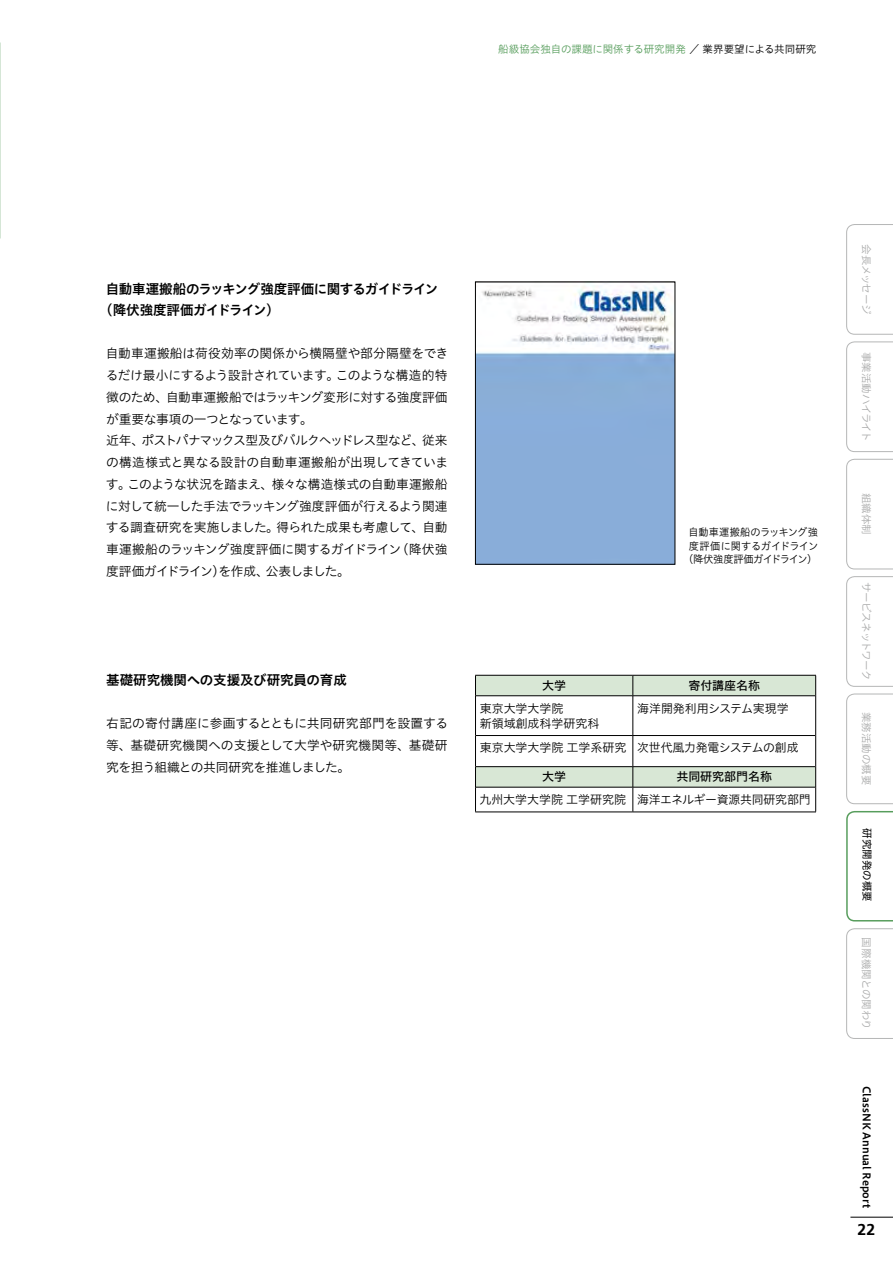
<style>
.page{position:relative;width:893px;height:1263px;background:#fff}
.page>*{position:absolute;margin:0;border:0;box-sizing:border-box;transform-origin:0 0}
.t1{font:700 15.75px "Frutiger LT Std";color:#000}
.t2{font:13.5px/21.8px "Hiragino UD Sans Std W6";letter-spacing:-.04em;color:#000}
.t3{font:13.5px "Hiragino UD Sans Std W6";letter-spacing:-.015em;color:#000}
.t4{font:12.75px/21.8px "Hiragino UD Sans Std W3";letter-spacing:-.03em;color:#000}
.t5{font:12px/15px "Hiragino UD Sans Std W3";letter-spacing:-.005em;color:#000}
.t6{font:12px "Hiragino UD Sans Std W5";letter-spacing:-.005em;color:#000}
.t7{font:10.5px/13.5px "Hiragino UD Sans Std W3";letter-spacing:-.015em;color:#000;text-align:center}
.t8{font:10.5px "Hiragino UD Sans Std W3";letter-spacing:.005em;color:#579d5c}
.t9{font:10.5px "Hiragino UD Sans Std W3";letter-spacing:-.025em;color:#aaabab}
.t10{font:10.5px "Hiragino UD Sans Std W6";letter-spacing:.005em;color:#000}
.t11{font:10.5px "Hiragino UD Sans Std W3";letter-spacing:-.05em;color:#aaabab}
.t12{font:10.5px "Hiragino UD Sans Std W3";letter-spacing:.005em;color:#aaabab}
.t13{font:10.5px "Hiragino UD Sans Std W4";letter-spacing:.005em;color:#000}
.s1{color:#000}
</style>
<div class="page">
<svg style="left:475px;top:675px;width:341px;height:137px"></svg>
<hr style="left:475px;top:812px;width:158px;height:1px;background:#000">
<hr style="left:633px;top:812px;width:183px;height:1px;background:#000">
<img style="left:477px;top:285px;width:196px;height:277px">
<hr style="left:850px;top:1217px;width:43px;height:1px;background:#000">
<svg style="left:846px;top:576px;width:47px;height:111px"></svg>
<svg style="left:846px;top:928px;width:47px;height:111px"></svg>
<svg style="left:846px;top:341px;width:47px;height:111px"></svg>
<svg style="left:846px;top:224px;width:47px;height:111px"></svg>
<svg style="left:846px;top:693px;width:47px;height:111px"></svg>
<svg style="left:846px;top:459px;width:47px;height:110px"></svg>
<svg style="left:846px;top:811px;width:47px;height:110px"></svg>
<p class="t8" style="left:498px;top:41px;width:320px">船級協会独自の課題に関係する研究開発 <span class="s1">／ 業界要望による共同研究</span></p>
<p class="t2" style="left:99px;top:277px;width:341px;text-indent:7px">自動車運搬船のラッキング強度評価に関するガイドライン（降伏強度評価ガイドライン）</p>
<p class="t4" style="left:106px;top:342px;width:344px">自動車運搬船は荷役効率の関係から横隔壁や部分隔壁をできるだけ最小にするよう設計されています。このような構造的特徴のため、自動車運搬船ではラッキング変形に対する強度評価が重要な事項の一つとなっています。<br>近年、ポストパナマックス型及びバルクヘッドレス型など、従来の構造様式と異なる設計の自動車運搬船が出現してきています。このような状況を踏まえ、様々な構造様式の自動車運搬船に対して統一した手法でラッキング強度評価が行えるよう関連する調査研究を実施しました。得られた成果も考慮して、自動車運搬船のラッキング強度評価に関するガイドライン（降伏強度評価ガイドライン）を作成、公表しました。</p>
<p class="t7" style="left:683px;top:525px;width:137px">自動車運搬船のラッキング強度評価に関するガイドライン（降伏強度評価ガイドライン）</p>
<p class="t3" style="left:106px;top:670px;width:242px">基礎研究機関への支援及び研究員の育成</p>
<p class="t4" style="left:106px;top:712px;width:343px;text-align:justify">右記の寄付講座に参画するとともに共同研究部門を設置する等、基礎研究機関への支援として大学や研究機関等、基礎研究を担う組織との共同研究を推進しました。</p>
<p class="t6" style="left:542px;top:676px;width:25px">大学</p>
<p class="t6" style="left:688px;top:676px;width:73px">寄付講座名称</p>
<p class="t5" style="left:480px;top:700px;width:121px">東京大学大学院<br>新領域創成科学研究科</p>
<p class="t5" style="left:637px;top:700px;width:153px">海洋開発利用システム実現学</p>
<p class="t5" style="left:480px;top:740px;width:320px">東京大学大学院 工学系研究 次世代風力発電システムの創成</p>
<p class="t6" style="left:542px;top:768px;width:25px">大学</p>
<p class="t6" style="left:676px;top:768px;width:97px">共同研究部門名称</p>
<p class="t5" style="left:480px;top:791px;width:333px">九州大学大学院 工学研究院 海洋エネルギー資源共同研究部門</p>
<p class="t9" style="left:874px;top:244px;width:72px;rotate:90deg">会長メッセージ</p>
<p class="t9" style="left:874px;top:352px;width:92px;rotate:90deg">事業活動ハイライト</p>
<p class="t9" style="left:874px;top:493px;width:44px;rotate:90deg">組織体制</p>
<p class="t11" style="left:874px;top:582px;width:100px;rotate:90deg">サービスネットワーク</p>
<p class="t12" style="left:874px;top:712px;width:75px;rotate:90deg">業務活動の概要</p>
<p class="t13" style="left:875px;top:828px;width:75px;rotate:90deg">研究開発の概要</p>
<p class="t9" style="left:874px;top:937px;width:94px;rotate:90deg">国際機関との関わり</p>
<p class="t10" style="left:875px;top:1086px;width:123px;rotate:90deg">ClassNK Annual Report</p>
<p class="t1" style="left:858px;top:1220px;width:19px">22</p>
</div>
